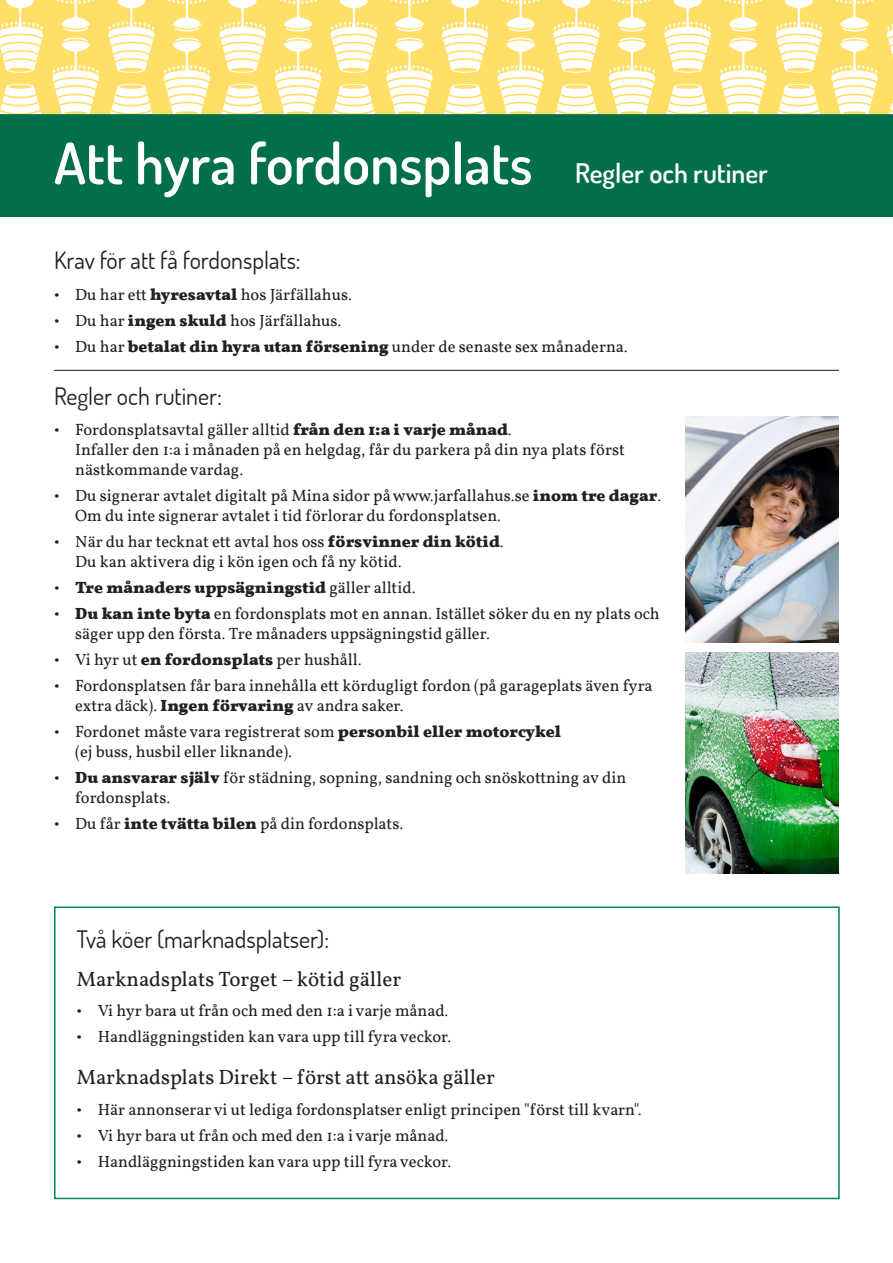
<style>
.page{position:relative;width:893px;height:1263px;background:#fff}
.page>*{position:absolute;margin:0;border:0;box-sizing:border-box;transform-origin:0 0}
.t1{font:600 57px "Dosis";color:#fff}
.t2{font:600 27px "Dosis";color:#fff}
.Rubrik{font:24px "Dosis";color:#231f20}
.Underrubrik{font:21px "Vollkorn";color:#231f20}
.Punkter{font:16.5px/19.8px "Vollkorn";color:#231f20}
.t3{font:700 16.5px "Vollkorn";color:#231f20}
.s1{font-weight:700}
.s2{font-weight:400}
</style>
<div class="page">
<div style="left:0;top:0;width:893px;height:114px;background:#ffdf68"></div>
<svg style="left:0;top:84px;width:43px;height:30px"></svg>
<svg style="left:0;top:0;width:43px;height:73px"></svg>
<svg style="left:52px;top:38px;width:47px;height:76px"></svg>
<svg style="left:52px;top:0;width:47px;height:31px"></svg>
<svg style="left:108px;top:84px;width:47px;height:30px"></svg>
<svg style="left:108px;top:0;width:47px;height:73px"></svg>
<svg style="left:164px;top:38px;width:46px;height:76px"></svg>
<svg style="left:164px;top:0;width:46px;height:31px"></svg>
<svg style="left:219px;top:84px;width:47px;height:30px"></svg>
<svg style="left:219px;top:0;width:47px;height:73px"></svg>
<svg style="left:275px;top:38px;width:46px;height:76px"></svg>
<svg style="left:275px;top:0;width:46px;height:31px"></svg>
<svg style="left:331px;top:84px;width:46px;height:30px"></svg>
<svg style="left:331px;top:0;width:46px;height:73px"></svg>
<svg style="left:386px;top:38px;width:47px;height:76px"></svg>
<svg style="left:386px;top:0;width:47px;height:31px"></svg>
<svg style="left:442px;top:84px;width:46px;height:30px"></svg>
<svg style="left:442px;top:0;width:46px;height:73px"></svg>
<svg style="left:497px;top:38px;width:47px;height:76px"></svg>
<svg style="left:497px;top:0;width:47px;height:31px"></svg>
<svg style="left:553px;top:84px;width:47px;height:30px"></svg>
<svg style="left:553px;top:0;width:47px;height:73px"></svg>
<svg style="left:609px;top:38px;width:46px;height:76px"></svg>
<svg style="left:609px;top:0;width:46px;height:31px"></svg>
<svg style="left:664px;top:84px;width:47px;height:30px"></svg>
<svg style="left:664px;top:0;width:47px;height:73px"></svg>
<svg style="left:720px;top:38px;width:46px;height:76px"></svg>
<svg style="left:720px;top:0;width:46px;height:31px"></svg>
<svg style="left:776px;top:84px;width:46px;height:30px"></svg>
<svg style="left:776px;top:0;width:46px;height:73px"></svg>
<svg style="left:831px;top:38px;width:47px;height:76px"></svg>
<svg style="left:831px;top:0;width:47px;height:31px"></svg>
<svg style="left:887px;top:95px;width:6px;height:19px"></svg>
<svg style="left:887px;top:0;width:6px;height:61px"></svg>
<div style="left:0;top:114px;width:893px;height:103px;background:#006f4a"></div>
<img style="left:686px;top:416px;width:153px;height:227px">
<img style="left:686px;top:653px;width:153px;height:220px">
<div style="left:54px;top:906px;width:786px;height:293px;border:2px solid #008459"></div>
<hr style="left:54px;top:370px;width:785px;height:1px;background:#231f20">
<p class="t1" style="left:54px;top:127px;width:480px">Att hyra fordonsplats</p>
<p class="t2" style="left:575px;top:156px;width:194px">Regler och rutiner</p>
<p class="Rubrik" style="left:54px;top:245px;width:248px">Krav för att få fordonsplats:</p>
<p class="Punkter" style="left:54px;top:284px;width:299px">• Du har ett <span class="s1">hyresavtal</span> hos Järfällahus.</p>
<p class="Punkter" style="left:54px;top:310px;width:289px">• Du har <span class="s1">ingen skuld</span> hos Järfällahus.</p>
<p class="Punkter" style="left:54px;top:337px;width:575px">• Du har <span class="s1">betalat din hyra utan försening</span> under de senaste sex månaderna.</p>
<p class="Rubrik" style="left:54px;top:380px;width:170px">Regler och rutiner:</p>
<p class="Punkter" style="left:75px;top:420px;width:551px;text-indent:-21px">• Fordonsplatsavtal gäller alltid <span class="s1">från den 1:a i varje månad</span>.<br>Infaller den 1:a i månaden på en helgdag, får du parkera på din nya plats först nästkommande vardag.</p>
<p class="Punkter" style="left:75px;top:486px;width:587px;text-indent:-21px">• Du signerar avtalet digitalt på Mina sidor på www.jarfallahus.se <span class="s1">inom tre dagar</span>.<br>Om du inte signerar avtalet i tid förlorar du fordonsplatsen.</p>
<p class="Punkter" style="left:75px;top:532px;width:430px;text-indent:-21px">• När du har tecknat ett avtal hos oss <span class="s1">försvinner din kötid</span>.<br>Du kan aktivera dig i kön igen och få ny kötid.</p>
<p class="t3" style="left:54px;top:577px;width:363px"><span class="s2">•</span> Tre månaders uppsägningstid <span class="s2">gäller alltid.</span></p>
<p class="Punkter" style="left:75px;top:604px;width:586px;text-indent:-21px">• <span class="s1">Du kan inte byta</span> en fordonsplats mot en annan. Istället söker du en ny plats och säger upp den första. Tre månaders uppsägningstid gäller.</p>
<p class="Punkter" style="left:54px;top:650px;width:309px">• Vi hyr ut <span class="s1">en fordonsplats</span> per hushåll.</p>
<p class="Punkter" style="left:75px;top:676px;width:579px;text-indent:-21px">• Fordonsplatsen får bara innehålla ett kördugligt fordon (på garageplats även fyra extra däck). <span class="s1">Ingen förvaring</span> av andra saker.</p>
<p class="Punkter" style="left:75px;top:722px;width:487px;text-indent:-21px">• Fordonet måste vara registrerat som <span class="s1">personbil eller motorcykel </span>(ej buss, husbil eller liknande).</p>
<p class="Punkter" style="left:75px;top:768px;width:553px;text-indent:-21px">• <span class="s1">Du ansvarar själv</span> för städning, sopning, sandning och snöskottning av din fordonsplats.</p>
<p class="Punkter" style="left:54px;top:814px;width:351px">• Du får <span class="s1">inte tvätta bilen</span> på din fordonsplats.</p>
<p class="Rubrik" style="left:77px;top:923px;width:254px">Två köer (marknadsplatser):</p>
<p class="Underrubrik" style="left:77px;top:966px;width:326px">Marknadsplats Torget – kötid gäller</p>
<p class="Punkter" style="left:77px;top:1001px;width:373px">• Vi hyr bara ut från och med den 1:a i varje månad.</p>
<p class="Punkter" style="left:77px;top:1027px;width:376px">• Handläggningstiden kan vara upp till fyra veckor.</p>
<p class="Underrubrik" style="left:77px;top:1065px;width:420px">Marknadsplats Direkt – först att ansöka gäller</p>
<p class="Punkter" style="left:77px;top:1099px;width:567px">• Här annonserar vi ut lediga fordonsplatser enligt principen "först till kvarn".</p>
<p class="Punkter" style="left:77px;top:1126px;width:373px">• Vi hyr bara ut från och med den 1:a i varje månad.</p>
<p class="Punkter" style="left:77px;top:1152px;width:376px">• Handläggningstiden kan vara upp till fyra veckor.</p>
</div>
